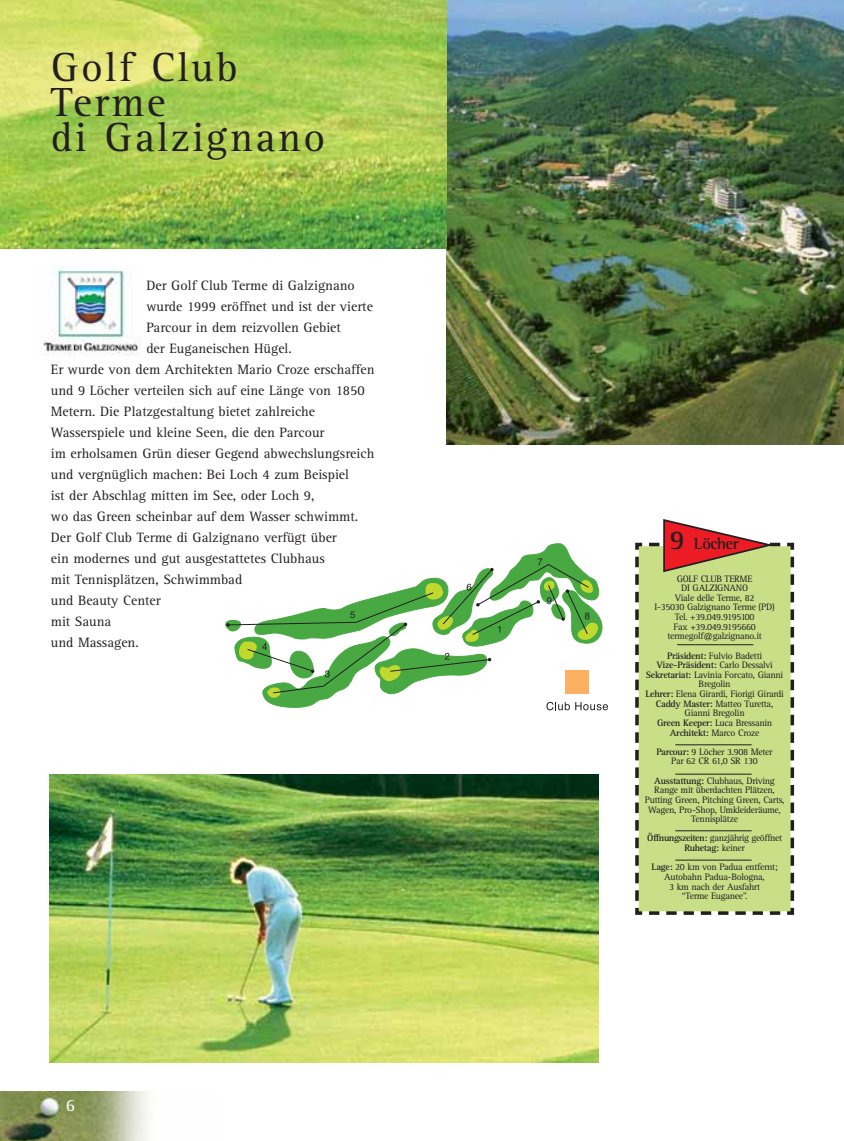
<style>
.page{position:relative;width:844px;height:1141px;background:#fff}
.page>*{position:absolute;margin:0;border:0;box-sizing:border-box;transform-origin:0 0}
.t1{font:42px/35px "Rotis Serif";letter-spacing:.05em;color:#231f20}
.t2{font:17.5px "Rotis Serif";color:#fff}
.t3{font:700 16.45px "Rotis Semi Serif";letter-spacing:-.03em;color:#231f20}
.t4{font:14px "Rotis Serif";color:#231f20}
.t5{font:9.62px/9.6px "Rotis Serif";letter-spacing:-.03em;color:#231f20;text-align:center}
.s1{font-size:27.47px}
.s2{font-weight:700}
</style>
<div class="page">
<svg style="left:225px;top:543px;width:382px;height:167px"></svg>
<div style="left:565px;top:671px;width:23px;height:23px;background:#fbb161"></div>
<img style="left:446px;top:0;width:397px;height:444px">
<img style="left:0;top:0;width:446px;height:249px">
<img style="left:49px;top:774px;width:549px;height:288px">
<img style="left:41px;top:266px;width:100px;height:90px">
<img style="left:0;top:1092px;width:148px;height:49px">
<svg style="left:635px;top:519px;width:160px;height:396px;background:#c6d187"></svg>
<hr style="left:677px;top:644px;width:76px;height:1px;background:#231f20">
<hr style="left:675px;top:744px;width:76px;height:1px;background:#231f20">
<hr style="left:675px;top:774px;width:76px;height:1px;background:#231f20">
<hr style="left:675px;top:830px;width:76px;height:1px;background:#231f20">
<hr style="left:675px;top:860px;width:76px;height:1px;background:#231f20">
<h1 class="t1" style="left:51px;top:53px;width:276px">Golf Club<br>Terme<br>di Galzignano</h1>
<h3 class="t4" style="left:146px;top:280px;width:210px">Der Golf Club Terme di Galzignano</h3>
<h3 class="t4" style="left:146px;top:301px;width:228px">wurde 1999 eröffnet und ist der vierte</h3>
<h3 class="t4" style="left:146px;top:322px;width:196px">Parcour in dem reizvollen Gebiet</h3>
<h3 class="t4" style="left:146px;top:343px;width:147px">der Euganeischen Hügel.</h3>
<h3 class="t4" style="left:51px;top:364px;width:325px">Er wurde von dem Architekten Mario Croze erschaffen</h3>
<h3 class="t4" style="left:51px;top:385px;width:315px">und 9 Löcher verteilen sich auf eine Länge von 1850</h3>
<h3 class="t4" style="left:51px;top:406px;width:265px">Metern. Die Platzgestaltung bietet zahlreiche</h3>
<h3 class="t4" style="left:51px;top:427px;width:275px">Wasserspiele und kleine Seen, die den Parcour</h3>
<h3 class="t4" style="left:51px;top:448px;width:325px">im erholsamen Grün dieser Gegend abwechslungsreich</h3>
<h3 class="t4" style="left:51px;top:469px;width:299px">und vergnüglich machen: Bei Loch 4 zum Beispiel</h3>
<h3 class="t4" style="left:51px;top:490px;width:265px">ist der Abschlag mitten im See, oder Loch 9,</h3>
<h3 class="t4" style="left:51px;top:511px;width:309px">wo das Green scheinbar auf dem Wasser schwimmt.</h3>
<h3 class="t4" style="left:51px;top:532px;width:287px">Der Golf Club Terme di Galzignano verfügt über</h3>
<h3 class="t4" style="left:51px;top:553px;width:275px">ein modernes und gut ausgestattetes Clubhaus</h3>
<h3 class="t4" style="left:51px;top:574px;width:193px">mit Tennisplätzen, Schwimmbad</h3>
<h3 class="t4" style="left:51px;top:595px;width:111px">und Beauty Center</h3>
<h3 class="t4" style="left:51px;top:616px;width:62px">mit Sauna</h3>
<h3 class="t4" style="left:51px;top:637px;width:89px">und Massagen.</h3>
<h2 class="t2" style="left:66px;top:1099px;width:11px">6</h2>
<h3 class="t3" style="left:669px;top:538px;width:71px"><span class="s1">9</span> Löcher</h3>
<p class="t5" style="left:654px;top:574px;width:122px">GOLF CLUB TERME<br>DI GALZIGNANO<br>Viale delle Terme, 82<br>I-35030 Galzignano Terme (PD)<br>Tel. +39.049.9195100<br>Fax +39.049.9195660 termegolf@galzignano.it</p>
<p class="t5" style="left:645px;top:651px;width:140px"><span class="s2">Präsident:</span> Fulvio Badetti<br><span class="s2">Vize-Präsident:</span> Carlo Dessalvi<br><span class="s2">Sekretariat:</span> Lavinia Forcato, Gianni<br>Bregolin<br><span class="s2">Lehrer:</span> Elena Girardi, Fiorigi Girardi<br><span class="s2">Caddy Master:</span> Matteo Turetta,<br>Gianni Bregolin<br><span class="s2">Green Keeper:</span> Luca Bressanin<br><span class="s2">Architekt:</span> Marco Croze</p>
<p class="t5" style="left:656px;top:748px;width:118px"><span class="s2">Parcour:</span> 9 Löcher 3.908 Meter<br>Par 62 CR 61,0 SR 130</p>
<p class="t5" style="left:644px;top:776px;width:141px"><span class="s2">Ausstattung:</span> Clubhaus, Driving<br>Range mit überdachten Plätzen,<br>Putting Green, Pitching Green, Carts,<br>Wagen, Pro-Shop, Umkleideräume,<br>Tennisplätze</p>
<p class="t5" style="left:647px;top:834px;width:136px"><span class="s2">Öffnungszeiten:</span> ganzjährig geöffnet<br><span class="s2">Ruhetag:</span> keiner</p>
<p class="t5" style="left:651px;top:863px;width:128px"><span class="s2">Lage:</span> 20 km von Padua entfernt;<br>Autobahn Padua-Bologna,<br>3 km nach der Ausfahrt<br>“Terme Euganee”.</p>
</div>
